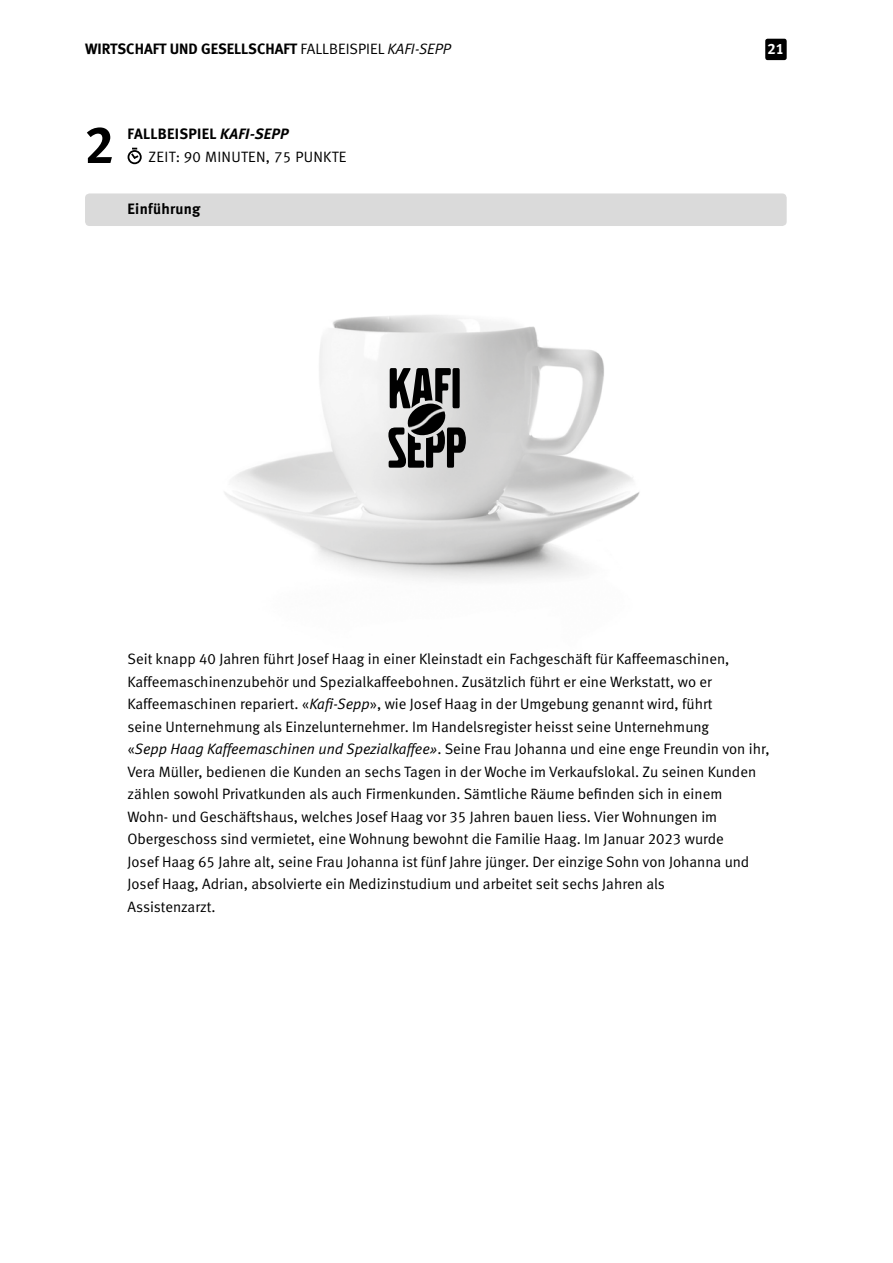
<style>
.page{position:relative;width:893px;height:1263px;background:#fff}
.page>*{position:absolute;margin:0;border:0;box-sizing:border-box;transform-origin:0 0}
.t1{font:52.5px "Meta Bold LF";color:#000}
.t2{font:15px/22.5px "Meta Normal LF";color:#000}
.t3{font:15px "Meta Bold LF";letter-spacing:.02em;color:#000}
.t4{font:15px "Meta Normal LF";letter-spacing:.02em;color:#000}
.t5{font:italic 15px "Meta Normal LF";color:#000}
.t6{font:15px "Meta Bold LF";color:#fff}
.s1{font-family:"Meta Bold LF"}
.s2{font-style:normal}
.s3{font-style:italic}
</style>
<div class="page">
<div style="left:765px;top:39px;width:22px;height:21px;background:#000;border-radius:2px"></div>
<img style="left:224px;top:315px;width:416px;height:266px">
<svg style="left:388px;top:368px;width:78px;height:100px;background:#696969"></svg>
<div style="left:85px;top:193px;width:702px;height:33px;background:#dadada;border-radius:4px"></div>
<div style="left:128px;top:150px;width:14px;height:14px;border:2px solid #000;border-radius:50%"></div>
<svg style="left:129px;top:148px;width:11px;height:13px"></svg>
<p class="t3" style="left:85px;top:40px;width:10px">WIRTSCHA</p>
<p class="t3" style="left:153px;top:40px;width:27px">FT UND</p>
<p class="t3" style="left:201px;top:40px;width:10px">GESELLSCHA</p>
<p class="t2" style="left:283px;top:38px;width:32px"><span class="s1">FT</span> Fallb</p>
<p class="t5" style="left:338px;top:41px;width:115px"><span class="s2">eispiel</span> Kafi-Sepp</p>
<h1 class="t1" style="left:85px;top:114px;width:31px">2</h1>
<p class="t3" style="left:128px;top:125px;width:162px">FALL BEIS PIEL <span class="s3">Kafi-Sepp</span></p>
<p class="t4" style="left:149px;top:148px;width:198px">ZEIT: 90 MI NUTEN, 75 PUNKTE</p>
<p class="t3" style="left:95px;top:200px;width:21px">E</p>
<p class="t3" style="left:135px;top:200px;width:67px">inführung</p>
<p class="t6" style="left:767px;top:40px;width:18px">21</p>
<p class="t2" style="left:128px;top:648px;width:644px">Seit knapp 40 Jahren führt Josef H aag in einer Kleinstadt ein Fachgeschäft für Kaffeemaschinen, Kaffeemaschinenzubehör und Spezialkaffeebohnen. Zusätzlich führt er eine Werkstatt, wo er Kaffeemaschinen repariert. «<span class="s3">Kafi-Sepp</span>», wie Josef H aag in der Umgebung genannt wird, führt<br>seine Unternehmung als Einzelunternehmer. I m Handelsregister heisst seine Unternehmung<br>«<span class="s3">Sepp Haag Kaffeemaschinen und Spezialkaffee»</span>. Seine Frau Johanna und eine enge Freundin von ihr, Vera Müller, bedienen die Kunden an sechs Tagen in der Woche im Verkaufslokal. Zu seinen Kunden zählen sowohl Privatkunden als auch Firmenkunden. Sämtliche Räume befinden sich in einem<br>Wohn- und Geschäftshaus, welches Josef Haag vor 35 Jahren bauen liess. Vier Wohnungen im Obergeschoss sind vermietet, eine Wohnung bewohnt die Familie Haag. I m Januar 2023 wurde<br>Josef Haag 65 Jahre alt, seine Frau Johanna ist fünf Jahre jünger. Der einzige Sohn von Johanna und Josef Haag, Adrian, absolvierte ein Medizinstudium und arbeitet seit sechs Jahren als<br>Assistenzarzt.</p>
</div>
